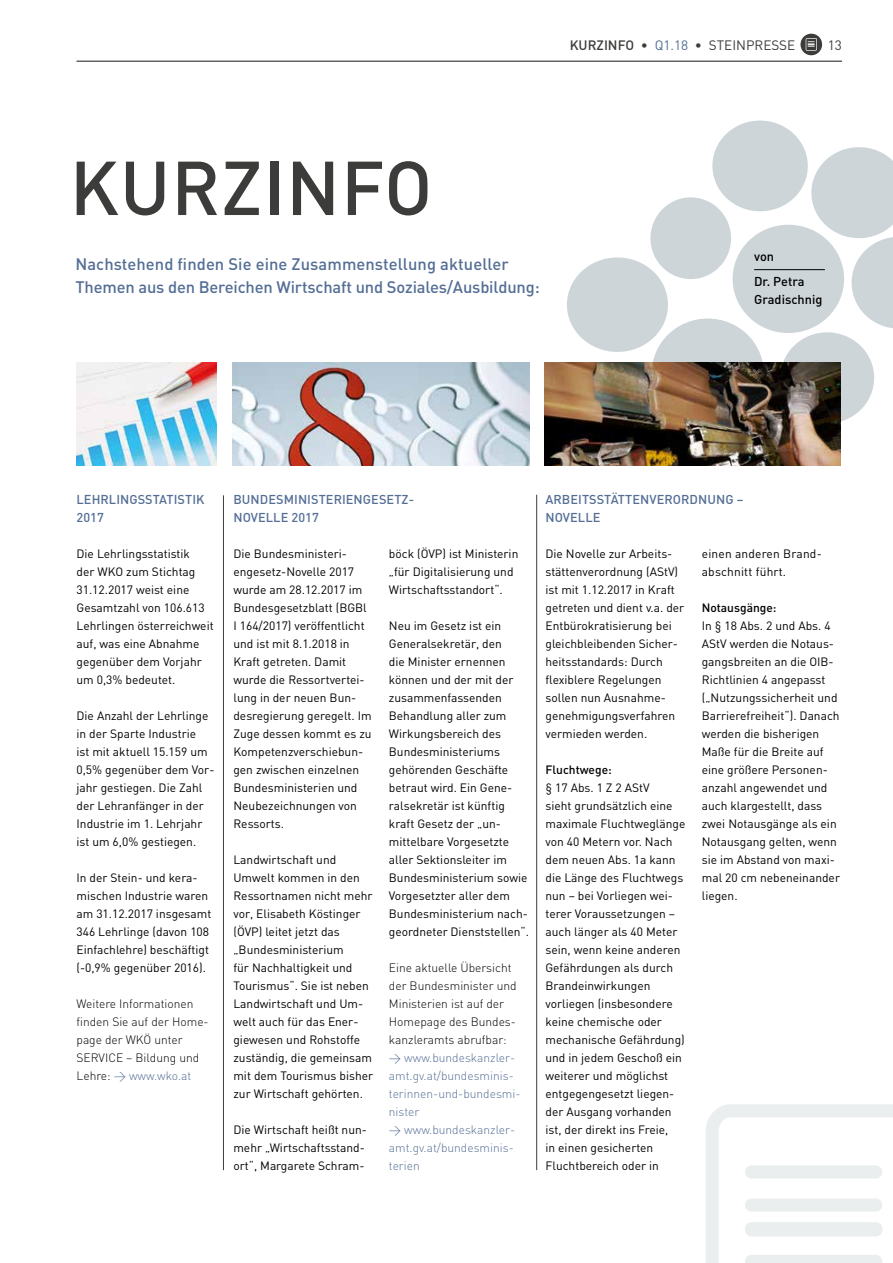
<style>
.page{position:relative;width:893px;height:1263px;background:#fff}
.page>*{position:absolute;margin:0;border:0;box-sizing:border-box;transform-origin:0 0}
.t1{font:500 75px "DIN";letter-spacing:.01em;color:#3c3c3b}
.t2{font:500 16.5px/22.5px "DIN";letter-spacing:-.01em;color:#546e95}
.t3{font:13.5px "DIN";color:#3c3c3b}
.t4{font:500 12.75px/18px "DIN";letter-spacing:.005em;color:#546e95}
.t5{font:500 12.75px/25.5px "DIN";color:#000}
.t6{font:12px/18px "DIN";color:#000}
.t7{font:300 12px/18px "DIN";color:#000}
.t8{font:300 12px/18px "DIN";color:#546e95}
.t9{font:500 12px "DIN";color:#000}
.s1{font-weight:500}
.s2{color:#546e95}
</style>
<div class="page">
<hr style="left:77px;top:61px;width:765px;height:1px;background:#3c3c3b">
<div style="left:800px;top:34px;width:22px;height:21px;background:#3c3c3b;border-radius:50%"></div>
<svg style="left:806px;top:38px;width:11px;height:13px"></svg>
<svg style="left:567px;top:121px;width:326px;height:312px;fill:#cdd5d8"></svg>
<img style="left:233px;top:363px;width:296px;height:103px">
<img style="left:77px;top:363px;width:140px;height:103px">
<img style="left:544px;top:363px;width:296px;height:103px">
<hr style="left:536px;top:495px;width:1px;height:675px;background:#3c3c3b">
<hr style="left:754px;top:269px;width:71px;height:1px;background:#000">
<svg style="left:706px;top:1104px;width:187px;height:159px"></svg>
<hr style="left:223px;top:495px;width:1px;height:675px;background:#3c3c3b">
<p class="t3" style="left:570px;top:37px;width:227px"><span class="s1">KURZINFO</span> • <span class="s2">Q1.18</span> • STEINPRESSE</p>
<p class="t3" style="left:828px;top:37px;width:16px">13</p>
<h1 class="t1" style="left:70px;top:140px;width:364px">KURZINFO</h1>
<h2 class="t2" style="left:75px;top:252px;width:466px">Nachstehend finden Sie eine Zusammenstellung aktueller<br>Themen aus den Bereichen Wirtschaft und Soziales/Ausbildung:</h2>
<p class="t5" style="left:754px;top:243px;width:52px">von<br>Dr. Petra</p>
<p class="t5" style="left:754px;top:286px;width:70px">Gradischnig</p>
<p class="t4" style="left:77px;top:490px;width:129px">LEHRLINGSSTATISTIK<br>2017</p>
<p class="t6" style="left:77px;top:544px;width:139px">Die Lehrlingsstatistik<br>der WKO zum Stichtag<br>31.12.2017 weist eine<br>Gesamtzahl von 106.613<br>Lehrlingen österreichweit auf, was eine Abnahme gegenüber dem Vorjahr um 0,3% bedeutet.</p>
<p class="t6" style="left:77px;top:706px;width:139px">Die Anzahl der Lehrlinge in der Sparte Industrie<br>ist mit aktuell 15.159 um<br>0,5% gegenüber dem Vor&shy;jahr gestiegen. Die Zahl der Lehranfänger in der<br>Industrie im 1. Lehrjahr ist um 6,0% gestiegen.</p>
<p class="t6" style="left:77px;top:868px;width:136px">In der Stein- und kera&shy;mischen Industrie waren am 31.12.2017 insgesamt<br>346 Lehrlinge (davon 108<br>Einfachlehre) beschäftigt (-0,9% gegenüber 2016).</p>
<p class="t7" style="left:77px;top:995px;width:134px">Weitere Informationen finden Sie auf der Home&shy;page der WKÖ unter<br>SERVICE – Bildung und<br>Lehre: <span class="s2">&gt; www.wko.at</span></p>
<p class="t4" style="left:233px;top:490px;width:182px">BUNDESMINISTERIENGESETZ-<br>NOVELLE 2017</p>
<p class="t6" style="left:233px;top:544px;width:140px">Die Bundesministeri&shy;engesetz-Novelle 2017 wurde am 28.12.2017 im<br>Bundesgesetzblatt (BGBl<br>I 164/2017) veröffentlicht und ist mit 8.1.2018 in<br>Kraft getreten. Damit wurde die Ressortvertei&shy;lung in der neuen Bun&shy;desregierung geregelt. Im<br>Zuge dessen kommt es zu<br>Kompetenzverschiebun&shy;gen zwischen einzelnen<br>Bundesministerien und<br>Neubezeichnungen von<br>Ressorts.</p>
<p class="t6" style="left:233px;top:850px;width:141px">Landwirtschaft und<br>Umwelt kommen in den<br>Ressortnamen nicht mehr vor, Elisabeth Köstinger (ÖVP) leitet jetzt das „Bundesministerium<br>für Nachhaltigkeit und<br>Tourismus“. Sie ist neben<br>Landwirtschaft und Um&shy;welt auch für das Ener&shy;giewesen und Rohstoffe zuständig, die gemeinsam mit dem Tourismus bisher zur Wirtschaft gehörten.</p>
<p class="t6" style="left:233px;top:1120px;width:135px">Die Wirtschaft heißt nun&shy;mehr „Wirtschaftsstand&shy;ort“, Margarete Schram-</p>
<p class="t6" style="left:389px;top:544px;width:131px">böck (ÖVP) ist Ministerin „für Digitalisierung und<br>Wirtschaftsstandort“.</p>
<p class="t6" style="left:389px;top:616px;width:142px">Neu im Gesetz ist ein<br>Generalsekretär, den<br>die Minister ernennen können und der mit der zusammenfassenden<br>Behandlung aller zum<br>Wirkungsbereich des<br>Bundesministeriums gehörenden Geschäfte betraut wird. Ein Gene&shy;ralsekretär ist künftig kraft Gesetz der „un&shy;mittelbare Vorgesetzte aller Sektionsleiter im<br>Bundesministerium sowie<br>Vorgesetzter aller dem<br>Bundesministerium nach&shy;geordneter Dienststellen“.</p>
<p class="t7" style="left:389px;top:959px;width:129px">Eine aktuelle Übersicht der Bundesminister und<br>Ministerien ist auf der<br>Homepage des Bundes&shy;kanzleramts abrufbar:</p>
<p class="t8" style="left:389px;top:1049px;width:133px">&gt; www.bundeskanzler&shy;amt.gv.at/bundesminis&shy;terinnen-und-bundesmi&shy;nister<br>&gt; www.bundeskanzler&shy;amt.gv.at/bundesminis&shy;terien</p>
<p class="t4" style="left:545px;top:490px;width:200px">ARBEITSSTÄTTENVERORDNUNG –<br>NOVELLE</p>
<p class="t6" style="left:545px;top:544px;width:140px">Die Novelle zur Arbeits&shy;stättenverordnung (AStV) ist mit 1.12.2017 in Kraft getreten und dient v.a. der<br>Entbürokratisierung bei gleichbleibenden Sicher&shy;heitsstandards: Durch flexiblere Regelungen sollen nun Ausnahme&shy;genehmigungsverfahren vermieden werden.</p>
<p class="t9" style="left:545px;top:762px;width:68px">Fluchtwege:</p>
<p class="t6" style="left:545px;top:778px;width:141px">§ 17 Abs. 1 Z 2 AStV<br>sieht grundsätzlich eine maximale Fluchtweglänge von 40 Metern vor. Nach dem neuen Abs. 1a kann die Länge des Fluchtwegs nun – bei Vorliegen wei&shy;terer Voraussetzungen – auch länger als 40 Meter sein, wenn keine anderen<br>Gefährdungen als durch<br>Brandeinwirkungen vorliegen (insbesondere keine chemische oder mechanische Gefährdung) und in jedem Geschoß ein weiterer und möglichst entgegengesetzt liegen&shy;der Ausgang vorhanden ist, der direkt ins Freie,<br>in einen gesicherten<br>Fluchtbereich oder in</p>
<p class="t6" style="left:702px;top:544px;width:121px">einen anderen Brand&shy;abschnitt führt.</p>
<p class="t9" style="left:702px;top:600px;width:76px">Notausgänge:</p>
<p class="t6" style="left:702px;top:616px;width:140px">In § 18 Abs. 2 und Abs. 4<br>AStV werden die Notaus&shy;gangsbreiten an die OIB-<br>Richtlinien 4 angepasst („Nutzungssicherheit und<br>Barrierefreiheit“). Danach werden die bisherigen<br>Maße für die Breite auf eine größere Personen&shy;anzahl angewendet und auch klargestellt, dass zwei Notausgänge als ein<br>Notausgang gelten, wenn sie im Abstand von maxi&shy;mal 20 cm nebeneinander liegen.</p>
</div>
